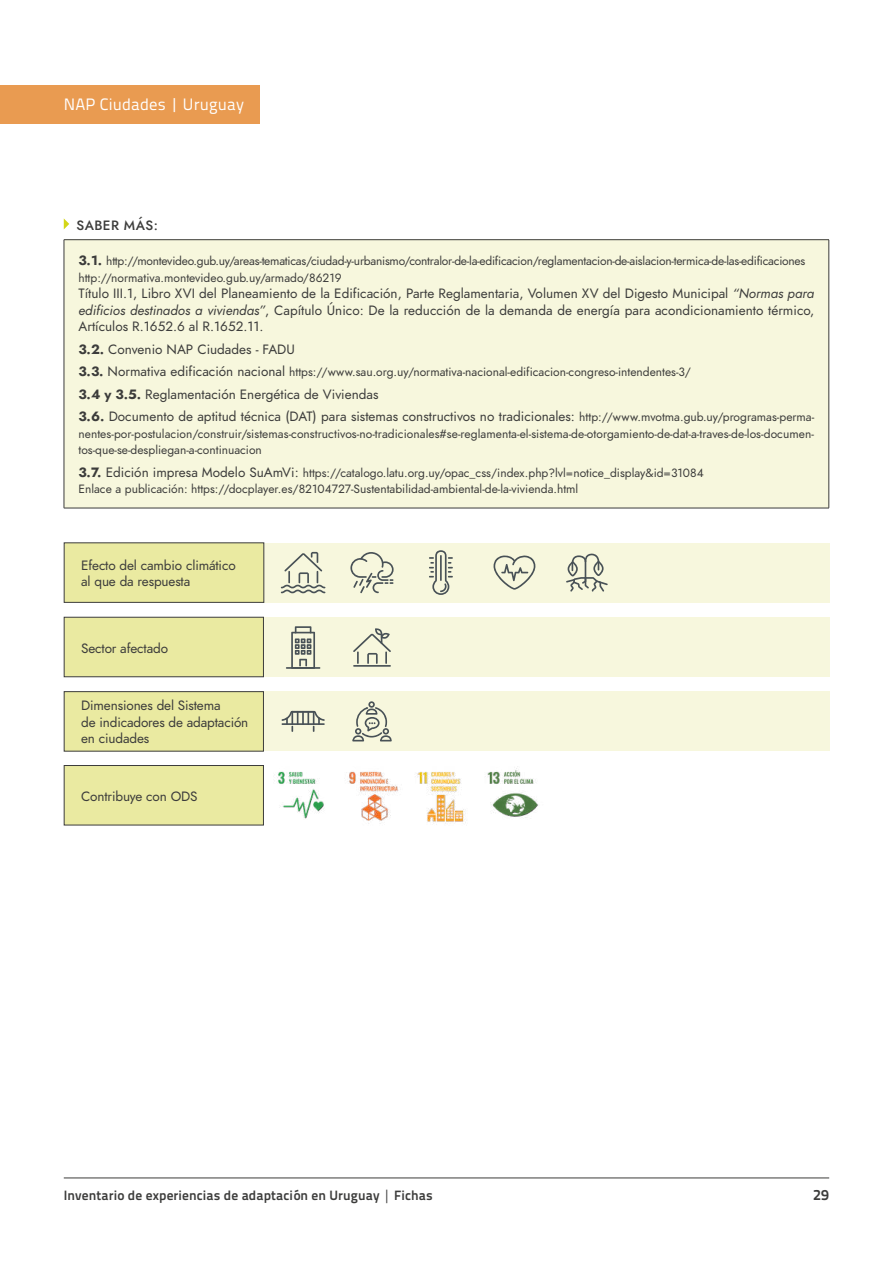
<style>
.page{position:relative;width:893px;height:1263px;background:#fff}
.page>*{position:absolute;margin:0;border:0;box-sizing:border-box;transform-origin:0 0}
.t1{font:16.5px "Titillium Text 14 L 400 wt";letter-spacing:.01em;color:#fff}
.t2{font:15px "Titillium Text 14 L 800 wt";color:#3c3c3b}
.t3{font:13.5px/16.5px "Jost";color:#3c3c3b}
.t4{font:13.5px "Titillium Text 14 L 800 wt";letter-spacing:.01em;color:#3c3c3b}
.t5{font:500 13.5px "Jost";letter-spacing:.03em;color:#3c3c3b}
.t6{font:12px/16.5px "Jost";color:#3c3c3b}
.t7{font:12px/16.5px "Jost";letter-spacing:-.02em;color:#3c3c3b}
.s1{font-weight:700;font-size:13.5px}
.s2{font-style:italic}
.s3{font-weight:700}
.s4{font-size:13.5px}
.s5{font-size:12px}
.s6{font-family:"Open Sans"}
</style>
<div class="page">
<hr style="left:64px;top:1178px;width:765px;height:1px;background:#3c3c3b">
<div style="left:0;top:85px;width:259px;height:38px;background:#e99b51"></div>
<div style="left:259px;top:543px;width:571px;height:59px;background:#f7f7dd"></div>
<div style="left:259px;top:617px;width:571px;height:60px;background:#f7f7dd"></div>
<div style="left:259px;top:692px;width:571px;height:59px;background:#f7f7dd"></div>
<svg style="left:281px;top:552px;width:44px;height:41px"></svg>
<svg style="left:291px;top:626px;width:24px;height:41px"></svg>
<hr style="left:286px;top:667px;width:34px;height:2px;background:#485156">
<svg style="left:350px;top:552px;width:44px;height:41px"></svg>
<svg style="left:353px;top:628px;width:38px;height:36px"></svg>
<hr style="left:353px;top:665px;width:38px;height:2px;background:#485156">
<svg style="left:281px;top:711px;width:44px;height:21px"></svg>
<hr style="left:291px;top:711px;width:24px;height:2px;background:#485156">
<svg style="left:429px;top:550px;width:24px;height:45px"></svg>
<svg style="left:494px;top:555px;width:41px;height:35px"></svg>
<svg style="left:566px;top:553px;width:42px;height:39px"></svg>
<svg style="left:352px;top:701px;width:40px;height:40px"></svg>
<div style="left:64px;top:542px;width:200px;height:61px;background:#eaeaa1;border:1px solid #3c3c3b"></div>
<div style="left:64px;top:617px;width:200px;height:60px;background:#eaeaa1;border:1px solid #3c3c3b"></div>
<div style="left:64px;top:765px;width:200px;height:60px;background:#eaeaa1;border:1px solid #3c3c3b"></div>
<div style="left:64px;top:691px;width:200px;height:60px;background:#eaeaa1;border:1px solid #3c3c3b"></div>
<img style="left:485px;top:768px;width:53px;height:50px">
<img style="left:417px;top:772px;width:49px;height:52px">
<img style="left:349px;top:771px;width:50px;height:53px">
<img style="left:277px;top:771px;width:47px;height:48px">
<div style="left:64px;top:240px;width:765px;height:268px;background:#f7f7dd"></div>
<hr style="left:64px;top:239px;width:765px;height:1px;background:#3c3c3b">
<hr style="left:64px;top:240px;width:1px;height:268px;background:#3c3c3b">
<hr style="left:829px;top:240px;width:1px;height:268px;background:#3c3c3b">
<hr style="left:64px;top:508px;width:765px;height:1px;background:#3c3c3b">
<svg style="left:64px;top:218px;width:5px;height:11px"></svg>
<p class="t1" style="left:64px;top:95px;width:182px">NAP Ciudades | Uruguay</p>
<p class="t5" style="left:77px;top:216px;width:83px">SABER MÁS:</p>
<p class="t7" style="left:78px;top:253px;width:728px"><span class="s1">3.1.</span> http://montevideo.gub.uy/areas-tematicas/ciudad-y-urbanismo/contralor-de-la-edificacion/reglamentacion-de-aislacion-termica-de-las-edificaciones http://normativa.montevideo.gub.uy/armado/86219</p>
<p class="t3" style="left:78px;top:286px;width:737px;text-align:justify">Título III.1, Libro XVI del Planeamiento de la Edificación, Parte Reglamentaria, Volumen XV del Digesto Municipal <span class="s2">“Normas para edificios destinados a viviendas”</span>, Capítulo Único: De la reducción de la demanda de energía para acondicionamiento térmico, Artículos R.1652.6 al R.1652.11.</p>
<p class="t3" style="left:78px;top:341px;width:218px"><span class="s3">3.2.</span> Convenio NAP Ciudades - FADU</p>
<p class="t6" style="left:78px;top:364px;width:614px"><span class="s1">3.3.</span> <span class="s4">Normativa edificación nacional</span> https://www.sau.org.uy/normativa-nacional-edificacion-congreso-intendentes-3/</p>
<p class="t3" style="left:78px;top:383px;width:737px;line-height:22.5px"><span class="s3">3.4 y 3.5.</span> Reglamentación Energética de Viviendas<br><span class="s3">3.6.</span> Documento de aptitud técnica (DAT) para sistemas constructivos no tradicionales: <span class="s5">http://www.mvotma.gub.uy/programas-perma-</span></p>
<p class="t6" style="left:78px;top:426px;width:737px">nentes-por-postulacion/construir/sistemas-constructivos-no-tradicionales#se-reglamenta-el-sistema-de-otorgamiento-de-dat-a-traves-de-los-documen&shy;tos-que-se-despliegan-a-continuacion</p>
<p class="t6" style="left:78px;top:465px;width:627px"><span class="s1">3.7.</span> <span class="s4">Edición impresa Modelo SuAmVi:</span> https://catalogo.latu.org.uy/opac_css/index.php?lvl=notice_display&amp;id=31084<br>Enlace a publicación: https://docplayer.es/82104727-Sustentabilidad-ambiental-de-la-vivienda.html</p>
<p class="t3" style="left:81px;top:557px;width:156px">Efecto del cambio climático al que da respuesta</p>
<p class="t3" style="left:81px;top:640px;width:88px">Sector afectado</p>
<p class="t3" style="left:81px;top:698px;width:169px">Dimensiones del Sistema<br>de indicadores de adaptación en ciudades</p>
<p class="t3" style="left:81px;top:788px;width:118px">Contribuye con ODS</p>
<p class="t4" style="left:64px;top:1187px;width:370px">Inventario de experiencias de adaptación en Uruguay <span class="s6">|</span> Fichas</p>
<p class="t2" style="left:813px;top:1185px;width:18px">29</p>
</div>
